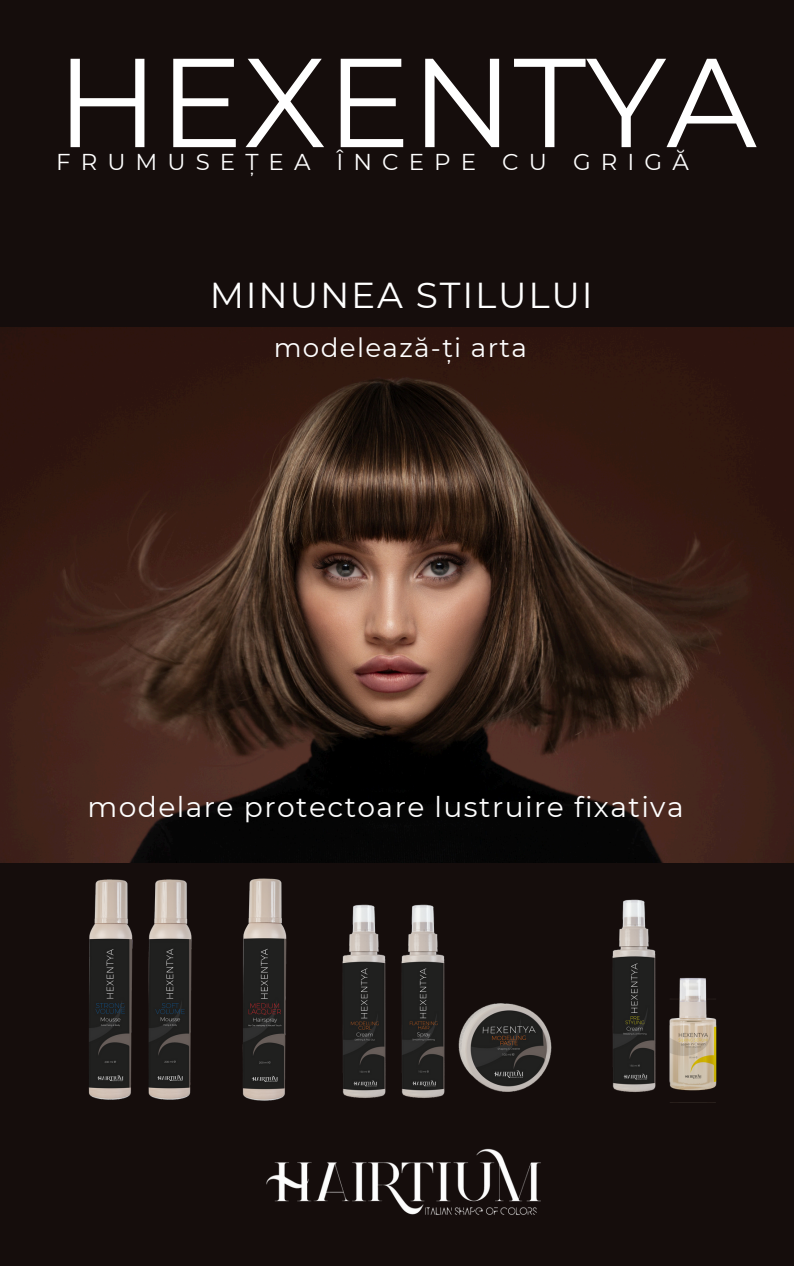
<style>
.page{position:relative;width:794px;height:1266px;background:#fff}
.page>*{position:absolute;margin:0;border:0;box-sizing:border-box;transform-origin:0 0}
.t1{font:126.23px "Montserrat";color:#fff}
.t2{font:36px "Montserrat";letter-spacing:.05em;color:#fff}
.t3{font:28.12px "Montserrat";letter-spacing:.05em;color:#fff}
.t4{font:26.25px "Montserrat";letter-spacing:.05em;color:#fff}
.t5{font:22.88px "Montserrat";letter-spacing:.44em;color:#fff}
</style>
<div class="page">
<div style="left:0;top:0;width:793px;height:1266px;background:#150d0c"></div>
<img style="left:0;top:328px;width:793px;height:535px">
<img style="left:266px;top:1148px;width:275px;height:67px">
<img style="left:88px;top:879px;width:37px;height:221px">
<img style="left:125px;top:879px;width:67px;height:221px">
<img style="left:242px;top:878px;width:45px;height:223px">
<img style="left:342px;top:904px;width:30px;height:194px">
<img style="left:372px;top:904px;width:73px;height:194px">
<img style="left:458px;top:1003px;width:94px;height:89px">
<img style="left:680px;top:977px;width:37px;height:114px">
<img style="left:612px;top:899px;width:68px;height:204px">
<p class="t1" style="left:56px;top:25px;width:701px">HEXENTYA</p>
<h2 class="t5" style="left:56px;top:148px;width:256px">FRUMUSEȚEA</h2>
<h2 class="t5" style="left:336px;top:148px;width:353px">ÎNCEPE CU GRIGĂ</h2>
<p class="t2" style="left:209px;top:273px;width:384px">MINUNEA STILULUI</p>
<p class="t4" style="left:273px;top:331px;width:254px">modelează-ți arta</p>
<h1 class="t3" style="left:87px;top:789px;width:597px">modelare protectoare lustruire fixativa</h1>
</div>
